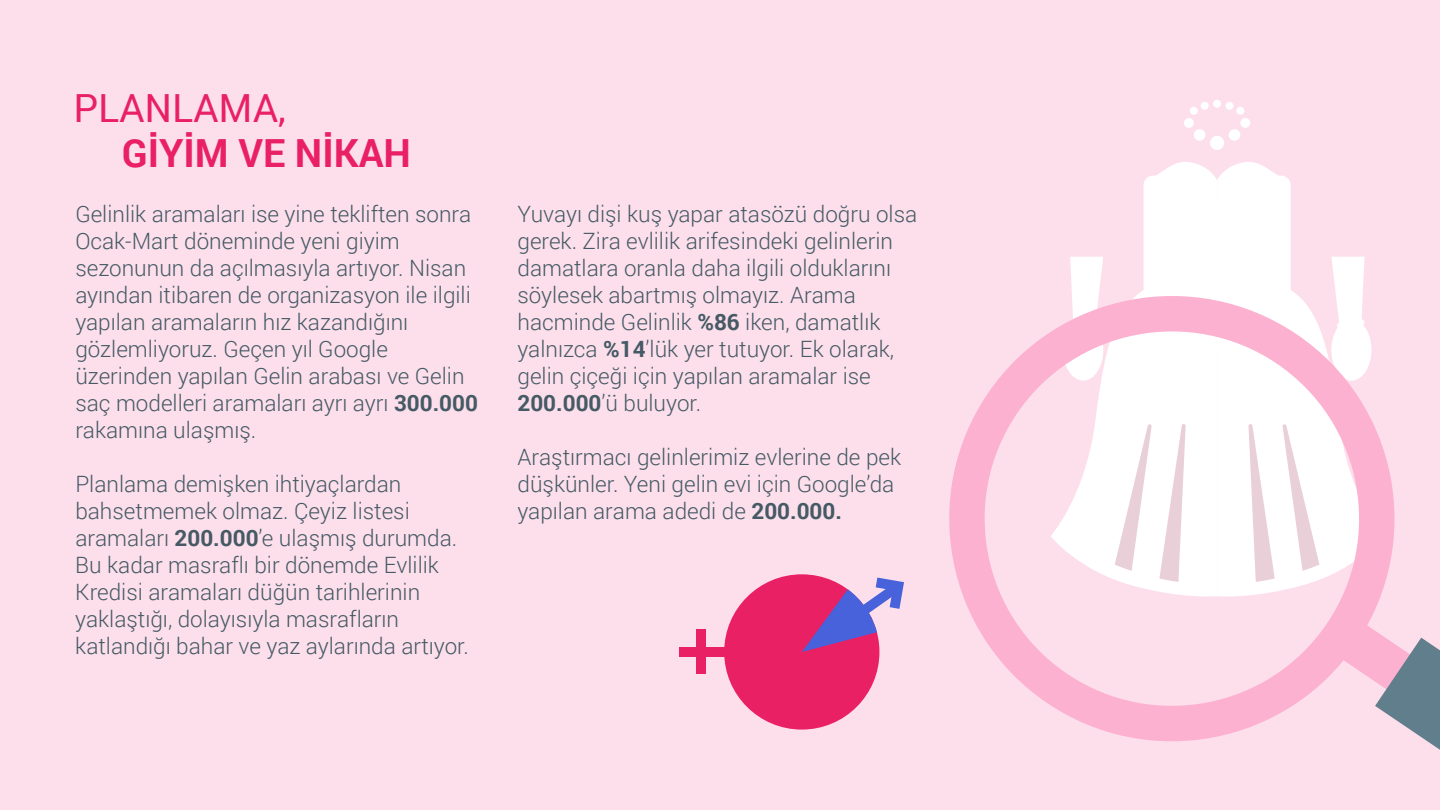
<style>
.page{position:relative;width:1440px;height:810px;background:#fddfec}
.page>*{position:absolute;margin:0;border:0;box-sizing:border-box;transform-origin:0 0}
.t1{font:700 38.78px "Roboto";color:#e92064}
.t2{font:38.78px "Roboto";color:#e92064}
.t3{font:300 22.5px/27px "Roboto";color:#455a64}
.s1{font-weight:700}
</style>
<div class="page">
<svg style="left:1070px;top:257px;width:33px;height:8px"></svg>
<svg style="left:1331px;top:257px;width:34px;height:8px"></svg>
<div style="left:1210px;top:136px;width:14px;height:14px;background:#fff;border-radius:50%"></div>
<div style="left:1194px;top:129px;width:11px;height:12px;background:#fff;border-radius:50%"></div>
<div style="left:1184px;top:118px;width:10px;height:10px;background:#fff;border-radius:50%"></div>
<div style="left:1190px;top:107px;width:8px;height:8px;background:#fff;border-radius:50%"></div>
<div style="left:1201px;top:102px;width:8px;height:8px;background:#fff;border-radius:50%"></div>
<div style="left:1229px;top:129px;width:11px;height:12px;background:#fff;border-radius:50%"></div>
<div style="left:1240px;top:118px;width:10px;height:10px;background:#fff;border-radius:50%"></div>
<div style="left:1236px;top:107px;width:8px;height:8px;background:#fff;border-radius:50%"></div>
<div style="left:1225px;top:102px;width:9px;height:8px;background:#fff;border-radius:50%"></div>
<div style="left:1213px;top:100px;width:8px;height:8px;background:#fff;border-radius:50%"></div>
<div style="left:1144px;top:162px;width:147px;height:103px;background:#fff"></div>
<svg style="left:949px;top:265px;width:446px;height:477px"></svg>
<svg style="left:1328px;top:615px;width:112px;height:135px"></svg>
<div style="left:724px;top:574px;width:155px;height:156px;background:#e92064;border-radius:50%"></div>
<svg style="left:802px;top:578px;width:102px;height:74px"></svg>
<div style="left:679px;top:647px;width:123px;height:10px;background:#e92064"></div>
<div style="left:696px;top:629px;width:10px;height:45px;background:#e92064"></div>
<h1 class="t2" style="left:73px;top:81px;width:214px">PLANLAMA,</h1>
<h1 class="t1" style="left:122px;top:126px;width:291px">GİYİM VE NİKAH</h1>
<p class="t3" style="left:75px;top:199px;width:404px">Gelinlik aramaları ise yine tekliften sonra Ocak-Mart döneminde yeni giyim sezonunun da açılmasıyla artıyor. Nisan ayından itibaren de organizasyon ile ilgili yapılan aramaların hız kazandığını gözlemliyoruz. Geçen yıl Google üzerinden yapılan Gelin arabası ve Gelin saç modelleri aramaları ayrı ayrı <span class="s1">300.000 </span>rakamına ulaşmış.</p>
<p class="t3" style="left:75px;top:469px;width:395px">Planlama demişken ihtiyaçlardan bahsetmemek olmaz. Çeyiz listesi aramaları <span class="s1">200.000</span>’e ulaşmış durumda.<br>Bu kadar masraflı bir dönemde Evlilik Kredisi aramaları düğün tarihlerinin yaklaştığı, dolayısıyla masrafların katlandığı bahar ve yaz aylarında artıyor.</p>
<p class="t3" style="left:517px;top:199px;width:401px">Yuvayı dişi kuş yapar atasözü doğru olsa gerek. Zira evlilik arifesindeki gelinlerin damatlara oranla daha ilgili olduklarını söylesek abartmış olmayız. Arama hacminde Gelinlik <span class="s1">%86</span> iken, damatlık yalnızca <span class="s1">%14</span>’lük yer tutuyor. Ek olarak, gelin çiçeği için yapılan aramalar ise <span class="s1">200.000</span>’ü buluyor.</p>
<p class="t3" style="left:517px;top:442px;width:385px">Araştırmacı gelinlerimiz evlerine de pek düşkünler. Yeni gelin evi için Google’da yapılan arama adedi de <span class="s1">200.000.</span></p>
</div>
